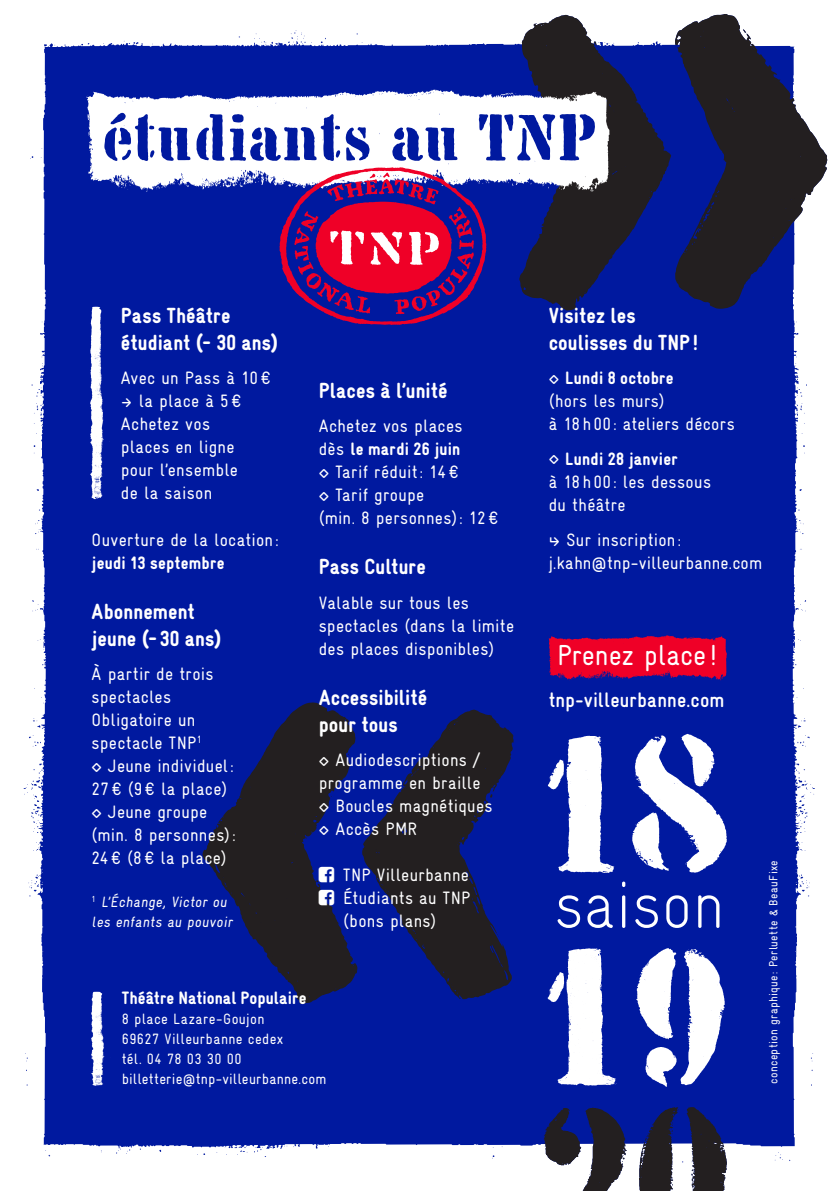
<style>
.page{position:relative;width:840px;height:1191px;background:#fff}
.page>*{position:absolute;margin:0;border:0;box-sizing:border-box;transform-origin:0 0}
.t1{font:66px "Chaillot";color:#00199f}
.t2{font:300 66px "Gravur Condensed";color:#fff}
.t3{font:29px "Gravur Condensed";color:#fff}
.sous_titre{font:900 22px "Gravur Condensed";letter-spacing:.005em;color:#fff}
.catégorie_spectacle{font:700 21px "Gravur Condensed";letter-spacing:.01em;color:#fff}
.labeur{font:18px/23px "Gravur Condensed";letter-spacing:.015em;color:#fff}
.labeur-2{font:900 18px "Gravur Condensed";letter-spacing:.015em;color:#fff}
.annexes{font:900 18px "Gravur Condensed";letter-spacing:.005em;color:#fff}
.annexes-2{font:15px "Gravur Condensed";letter-spacing:.02em;color:#fff}
.t4{font:12px "Gravur Condensed";letter-spacing:.03em;color:#fff}
.s1{font-weight:900}
.s2{font-weight:400}
</style>
<div class="page">
<div style="left:0;top:0;width:839px;height:1191px;background:#00199f"></div>
<svg style="left:46px;top:28px;width:473px;height:19px;background:#e7e9f6"></svg>
<svg style="left:792px;top:310px;width:26px;height:797px;background:#dde1f2"></svg>
<svg style="left:21px;top:28px;width:25px;height:1079px;background:#e5e7f5"></svg>
<div style="left:0;top:0;width:839px;height:28px;background:#fff"></div>
<div style="left:818px;top:0;width:21px;height:1191px;background:#fff"></div>
<div style="left:0;top:0;width:21px;height:1191px;background:#fff"></div>
<svg style="left:519px;top:14px;width:307px;height:296px;fill:#231f20"></svg>
<svg style="left:202px;top:702px;width:311px;height:302px;fill:#231f20"></svg>
<svg style="left:86px;top:89px;width:523px;height:103px;background:#dbdeee"></svg>
<svg style="left:636px;top:948px;width:88px;height:138px"></svg>
<svg style="left:547px;top:735px;width:67px;height:138px"></svg>
<svg style="left:632px;top:734px;width:94px;height:138px"></svg>
<svg style="left:547px;top:948px;width:69px;height:137px"></svg>
<svg style="left:21px;top:1107px;width:797px;height:84px"></svg>
<svg style="left:548px;top:635px;width:178px;height:45px;background:#c8033a"></svg>
<svg style="left:279px;top:167px;width:207px;height:158px"></svg>
<svg style="left:90px;top:307px;width:14px;height:192px"></svg>
<svg style="left:91px;top:991px;width:14px;height:94px"></svg>
<svg style="left:318px;top:867px;width:16px;height:15px"></svg>
<svg style="left:318px;top:890px;width:16px;height:15px"></svg>
<p class="t1" style="left:102px;top:99px;width:495px">étudiants au TNP</p>
<p class="sous_titre" style="left:121px;top:303px;width:111px">Pass Théâtre</p>
<p class="sous_titre" style="left:121px;top:330px;width:159px">étudiant (- 30 ans)</p>
<p class="labeur" style="left:121px;top:367px;width:151px">Avec un Pass à 10€</p>
<p class="labeur" style="left:139px;top:390px;width:104px">la place à 5€</p>
<p class="labeur" style="left:121px;top:413px;width:91px">Achetez vos</p>
<p class="labeur" style="left:121px;top:436px;width:115px">places en ligne</p>
<p class="labeur" style="left:121px;top:459px;width:118px">pour l’ensemble</p>
<p class="labeur" style="left:121px;top:482px;width:93px">de la saison</p>
<p class="labeur" style="left:92px;top:528px;width:188px">Ouverture de la location: <span class="s1">jeudi 13 septembre</span></p>
<p class="sous_titre" style="left:92px;top:599px;width:105px">Abonnement</p>
<p class="sous_titre" style="left:92px;top:626px;width:131px">jeune (- 30 ans)</p>
<p class="labeur" style="left:92px;top:662px;width:123px">À partir de trois spectacles</p>
<p class="labeur" style="left:92px;top:708px;width:105px">Obligatoire un</p>
<p class="labeur" style="left:92px;top:731px;width:112px">spectacle TNP<sup>1</sup></p>
<p class="labeur" style="left:92px;top:754px;width:143px">◊ Jeune individuel:</p>
<p class="labeur" style="left:92px;top:777px;width:137px">27€ (9€ la place)</p>
<p class="labeur" style="left:92px;top:800px;width:117px">◊ Jeune groupe</p>
<p class="labeur" style="left:92px;top:823px;width:145px">(min. 8 personnes):</p>
<p class="labeur" style="left:92px;top:846px;width:136px">24€ (8€ la place)</p>
<p class="annexes-2" style="left:92px;top:893px;width:139px"><sup>1</sup> L’Échange, Victor ou</p>
<p class="annexes-2" style="left:92px;top:913px;width:145px">les enfants au pouvoir</p>
<p class="sous_titre" style="left:318px;top:378px;width:130px">Places à l’unité</p>
<p class="labeur" style="left:318px;top:414px;width:145px">Achetez vos places</p>
<p class="labeur-2" style="left:318px;top:439px;width:143px"><span class="s2">dès</span> le mardi 26 juin</p>
<p class="labeur" style="left:318px;top:460px;width:141px">◊ Tarif réduit: 14€</p>
<p class="labeur" style="left:318px;top:483px;width:107px">◊ Tarif groupe</p>
<p class="labeur" style="left:318px;top:506px;width:181px">(min. 8 personnes): 12€</p>
<p class="sous_titre" style="left:318px;top:554px;width:109px">Pass Culture</p>
<p class="labeur" style="left:318px;top:591px;width:197px">Valable sur tous les spectacles (dans la limite des places disponibles)</p>
<p class="sous_titre" style="left:318px;top:685px;width:110px">Accessibilité</p>
<p class="sous_titre" style="left:318px;top:712px;width:80px">pour tous</p>
<p class="labeur" style="left:318px;top:748px;width:163px">◊ Audiodescriptions /</p>
<p class="labeur" style="left:318px;top:771px;width:163px">programme en braille</p>
<p class="labeur" style="left:318px;top:794px;width:175px">◊ Boucles magnétiques</p>
<p class="labeur" style="left:318px;top:817px;width:100px">◊ Accès PMR</p>
<p class="labeur" style="left:343px;top:863px;width:127px">TNP Villeurbanne</p>
<p class="labeur" style="left:343px;top:886px;width:128px">Étudiants au TNP (bons plans)</p>
<p class="annexes" style="left:122px;top:988px;width:186px">Théâtre National Populaire</p>
<p class="annexes-2" style="left:122px;top:1010px;width:144px">8 place Lazare-Goujon</p>
<p class="annexes-2" style="left:122px;top:1030px;width:163px">69627 Villeurbanne cedex</p>
<p class="annexes-2" style="left:122px;top:1050px;width:121px">tél. 04 78 03 30 00</p>
<p class="annexes-2" style="left:122px;top:1070px;width:206px">billetterie@tnp-villeurbanne.com</p>
<p class="sous_titre" style="left:548px;top:303px;width:88px">Visitez les</p>
<p class="sous_titre" style="left:548px;top:330px;width:151px">coulisses du TNP !</p>
<p class="labeur-2" style="left:548px;top:368px;width:126px"><span class="s2">◊</span> Lundi 8 octobre</p>
<p class="labeur" style="left:548px;top:390px;width:118px">(hors les murs)</p>
<p class="labeur" style="left:548px;top:413px;width:187px">à 18h00: ateliers décors</p>
<p class="labeur-2" style="left:548px;top:449px;width:130px"><span class="s2">◊</span> Lundi 28 janvier</p>
<p class="labeur" style="left:548px;top:470px;width:164px">à 18h00: les dessous</p>
<p class="labeur" style="left:548px;top:493px;width:78px">du théâtre</p>
<p class="labeur" style="left:566px;top:528px;width:116px">Sur inscription:</p>
<p class="labeur" style="left:548px;top:551px;width:215px">j.kahn@tnp-villeurbanne.com</p>
<p class="t3" style="left:557px;top:639px;width:162px">Prenez place !</p>
<p class="catégorie_spectacle" style="left:548px;top:688px;width:177px">tnp-villeurbanne.com</p>
<p class="t2" style="left:553px;top:868px;width:172px">saison</p>
<p class="t4" style="left:766px;top:1083px;width:225px;rotate:-90deg">conception graphique: Perluette &amp; BeauFixe</p>
</div>
